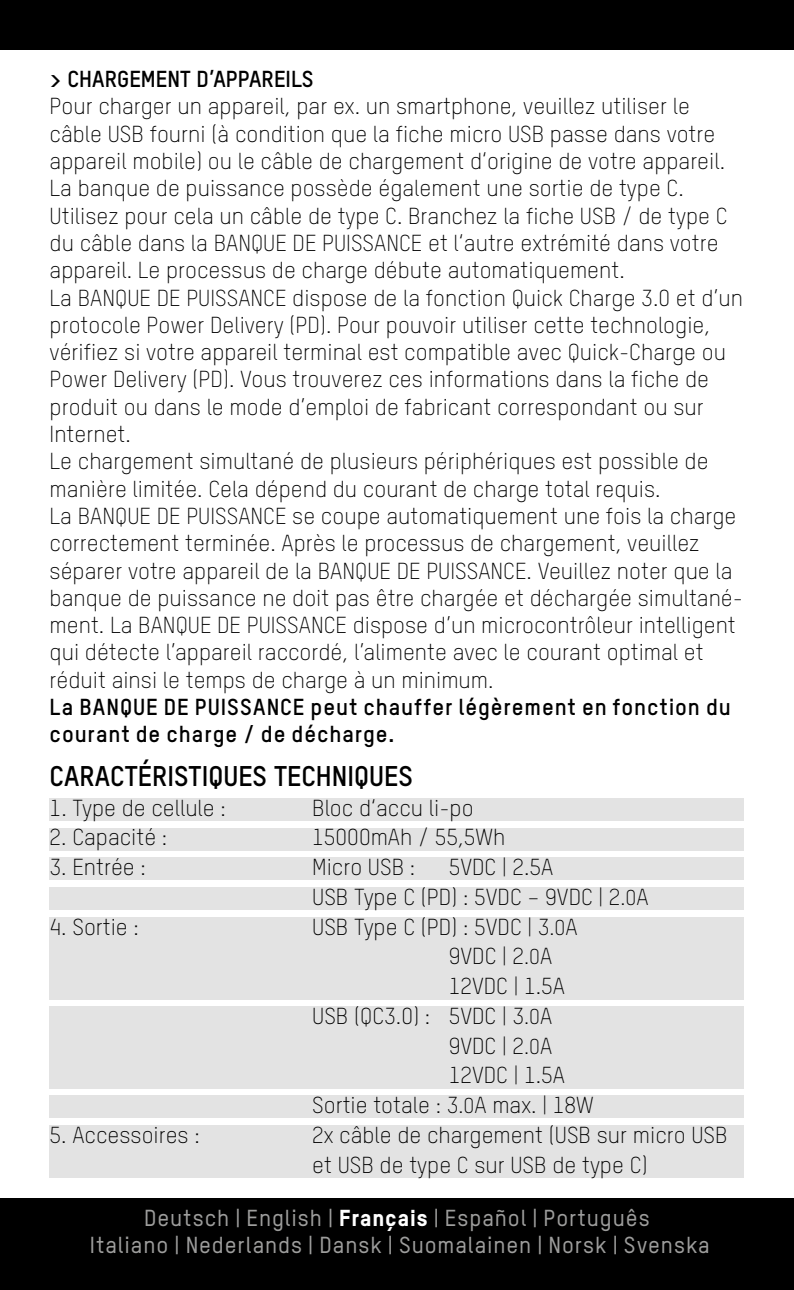
<style>
.page{position:relative;width:794px;height:1290px;background:#fff}
.page>*{position:absolute;margin:0;border:0;box-sizing:border-box;transform-origin:0 0}
.t1{font:700 28px "TSTARPRO";color:#000}
.t2{font:300 22.75px/27.3px "TSTARPRO";color:#000}
.t3{font:500 22.75px/27.3px "TSTARPRO";letter-spacing:.04em;color:#9d9d9c;text-align:center}
.t4{font:700 22.75px/27.3px "TSTARPRO";letter-spacing:.04em;color:#000}
.t5{font:700 22.75px "TSTARPRO";color:#000}
.s1{font-size:21px}
.s2{font-weight:800;color:#fff}
</style>
<div class="page">
<div style="left:0;top:0;width:794px;height:50px;background:#000"></div>
<div style="left:0;top:1198px;width:794px;height:92px;background:#000"></div>
<div style="left:50px;top:798px;width:694px;height:23px;background:#e3e3e3"></div>
<div style="left:50px;top:828px;width:694px;height:22px;background:#e3e3e3"></div>
<div style="left:50px;top:857px;width:694px;height:23px;background:#e3e3e3"></div>
<div style="left:50px;top:887px;width:694px;height:23px;background:#e3e3e3"></div>
<div style="left:50px;top:917px;width:694px;height:82px;background:#e3e3e3"></div>
<div style="left:50px;top:1006px;width:694px;height:82px;background:#e3e3e3"></div>
<div style="left:50px;top:1095px;width:694px;height:23px;background:#e3e3e3"></div>
<div style="left:50px;top:1125px;width:694px;height:53px;background:#e3e3e3"></div>
<p class="t5" style="left:50px;top:63px;width:265px">&gt; CHARGEMENT D’APPAREILS</p>
<p class="t2" style="left:50px;top:92px;width:695px">Pour charger un appareil, par ex. un smartphone, veuillez utiliser le câble USB fourni (à condition que la fiche micro USB passe dans votre appareil mobile) ou le câble de chargement d‘origine de votre appareil.<br>La banque de puissance possède également une sortie de type C.<br>Utilisez pour cela un câble de type C. Branchez la fiche USB / de type C du câble dans la BANQUE DE PUISSANCE et l‘autre extrémité dans votre appareil. Le processus de charge débute automatiquement.<br>La BANQUE DE PUISSANCE dispose de la fonction Quick Charge 3.0 et d’un protocole Power Delivery (PD). Pour pouvoir utiliser cette technologie, vérifiez si votre appareil terminal est compatible avec Quick-Charge ou Power Delivery (PD). Vous trouverez ces informations dans la fiche de produit ou dans le mode d’emploi de fabricant correspondant ou sur Internet.<br>Le chargement simultané de plusieurs périphériques est possible de manière limitée. Cela dépend du courant de charge total requis.<br>La BANQUE DE PUISSANCE se coupe automatiquement une fois la charge correctement terminée. Après le processus de chargement, veuillez séparer votre appareil de la BANQUE DE PUISSANCE. Veuillez noter que la banque de puissance ne doit pas être chargée et déchargée simultané&shy;ment. La BANQUE DE PUISSANCE dispose d’un microcontrôleur intelligent qui détecte l’appareil raccordé, l’alimente avec le courant optimal et réduit ainsi le temps de charge à un minimum.</p>
<p class="t4" style="left:50px;top:692px;width:683px">La BANQUE DE PUISSANCE peut chauffer légèrement en fonction du courant de charge / de décharge.</p>
<p class="t1" style="left:50px;top:757px;width:365px">CARACTÉRISTIQUES TECHNIQUES</p>
<p class="t2" style="left:50px;top:793px;width:178px">1. Type de cellule :</p>
<p class="t2" style="left:312px;top:793px;width:163px">Bloc d‘accu li-po</p>
<p class="t2" style="left:50px;top:823px;width:119px">2. Capacité :</p>
<p class="t2" style="left:312px;top:823px;width:195px">15000mAh / 55,5Wh</p>
<p class="t2" style="left:50px;top:853px;width:98px">3. Entrée :</p>
<p class="t2" style="left:312px;top:853px;width:105px">Micro USB :</p>
<p class="t2" style="left:312px;top:851px;width:338px;line-height:29.8px;text-indent:136px">5VDC | 2.5A<br>USB Type C (PD) : 5VDC – 9VDC | 2<span class="s1">.0</span>A</p>
<p class="t2" style="left:50px;top:912px;width:91px">4. Sortie :</p>
<p class="t2" style="left:312px;top:912px;width:267px">USB Type C (PD) : 5VDC | 3<span class="s1">.0</span>A</p>
<p class="t2" style="left:449px;top:942px;width:105px">9VDC | 2<span class="s1">.0</span>A</p>
<p class="t2" style="left:449px;top:972px;width:118px">12VDC | 1.5A</p>
<p class="t2" style="left:312px;top:1001px;width:241px">USB (QC3.0) : 5VDC | 3<span class="s1">.0</span>A</p>
<p class="t2" style="left:449px;top:1031px;width:105px">9VDC | 2<span class="s1">.0</span>A</p>
<p class="t2" style="left:449px;top:1061px;width:118px">12VDC | 1.5A</p>
<p class="t2" style="left:312px;top:1091px;width:283px">Sortie totale : 3<span class="s1">.0</span>A max. | 18W</p>
<p class="t2" style="left:50px;top:1120px;width:152px">5. Accessoires :</p>
<p class="t2" style="left:312px;top:1119px;width:417px;line-height:29.8px">2x câble de chargement (USB sur micro USB et USB de type C sur USB de type C)</p>
<p class="t3" style="left:90px;top:1203px;width:621px">Deutsch | English | <span class="s2">Français</span> | Español | Português<br>Italiano | Nederlands | Dansk | Suomalainen | Norsk | Svenska</p>
</div>
